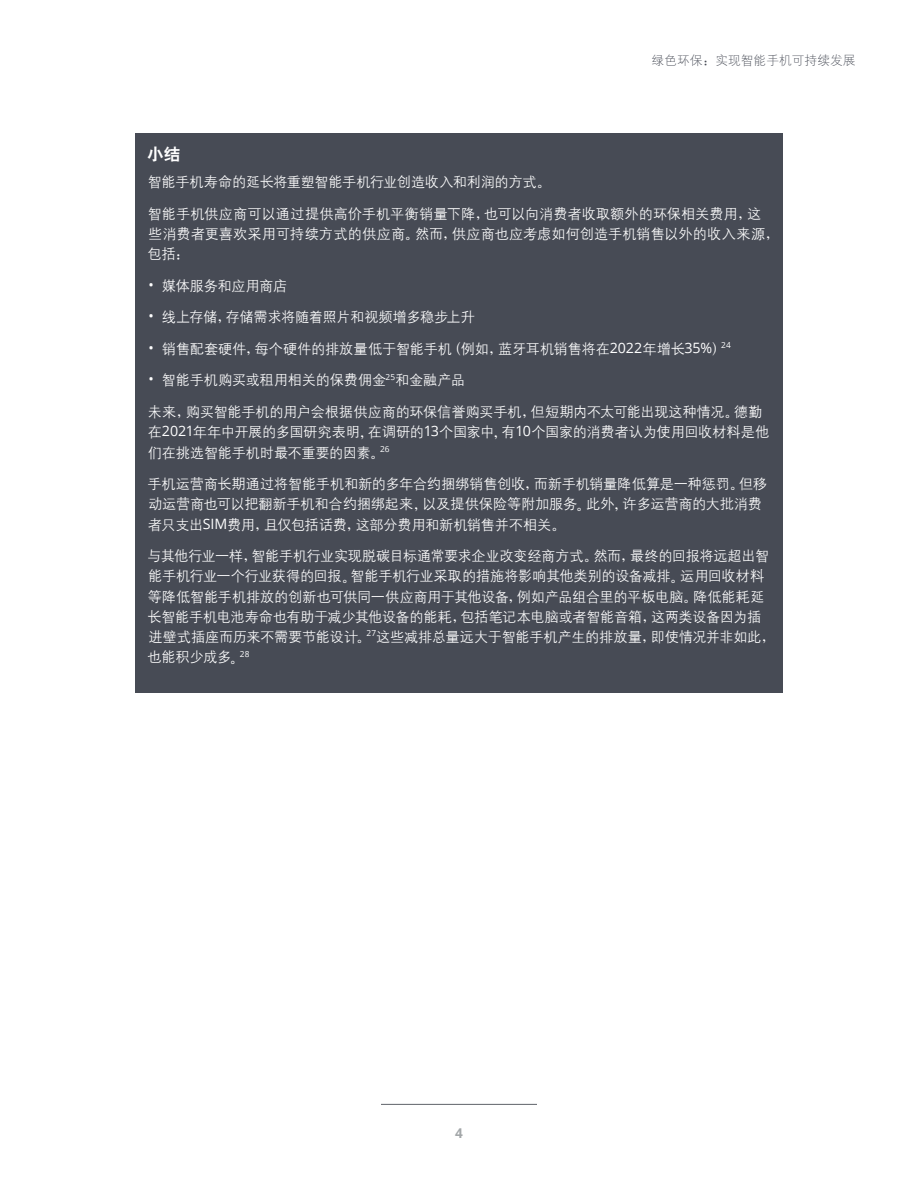
<style>
.page{position:relative;width:918px;height:1188px;background:#fff}
.page>*{position:absolute;margin:0;border:0;box-sizing:border-box;transform-origin:0 0}
.t1{font:16.5px "H Yb 2 gj";color:#fff}
.t2{font:14.25px/20.2px "H Yg 2 gj";letter-spacing:-.02em;color:#fff}
.t3{font:700 13.5px "Open Sans";color:#a3a7a9}
.t4{font:12.75px "H Yg 1 gj";color:#474b55}
.s1{font-family:"H Ya 6 gj"}
.s2{font-family:"Open Sans"}
</style>
<div class="page">
<hr style="left:381px;top:1104px;width:156px;height:1px;background:#5f6369">
<div style="left:135px;top:133px;width:648px;height:559px;background:#474b55"></div>
<p class="t4" style="left:652px;top:53px;width:206px">绿色环保<span class="s1">：</span>实现智能手机可持续发展</p>
<p class="t1" style="left:147px;top:146px;width:34px">小结</p>
<p class="t2" style="left:148px;top:172px;width:405px">智能手机寿命的延长将重塑智能手机行业创造收入和利润的方式<span class="s1">。</span></p>
<p class="t2" style="left:147px;top:203px;width:633px">智能手机供应商可以通过提供高价手机平衡销量下降<span class="s1">，</span>也可以向消费者收取额外的环保相关费用<span class="s1">，</span>这<br>些消费者更喜欢采用可持续方式的供应商<span class="s1">。</span>然而<span class="s1">，</span>供应商也应考虑如何创造手机销售以外的收入来源<span class="s1">，</span>包括<span class="s1">：</span></p>
<p class="t2" style="left:148px;top:275px;width:140px"><span class="s2">•</span> 媒体服务和应用商店</p>
<p class="t2" style="left:148px;top:307px;width:328px"><span class="s2">•</span> 线上存储<span class="s1">，</span>存储需求将随着照片和视频增多稳步上升</p>
<p class="t2" style="left:148px;top:338px;width:584px"><span class="s2">•</span> 销售配套硬件<span class="s1">，</span>每个硬件的排放量低于智能手机<span class="s1">（</span>例如<span class="s1">，</span>蓝牙耳机销售将在<span class="s2">2022</span>年增长<span class="s2">35%</span><span class="s1">）</span><sup>24</sup></p>
<p class="t2" style="left:148px;top:370px;width:318px"><span class="s2">•</span> 智能手机购买或租用相关的保费佣金<sup>25</sup>和金融产品</p>
<p class="t2" style="left:148px;top:402px;width:623px">未来<span class="s1">，</span>购买智能手机的用户会根据供应商的环保信誉购买手机<span class="s1">，</span>但短期内不太可能出现这种情况<span class="s1">。</span>德勤在<span class="s2">2021</span>年年中开展的多国研究表明<span class="s1">，</span>在调研的<span class="s2">13</span>个国家中<span class="s1">，</span>有<span class="s2">10</span>个国家的消费者认为使用回收材料是他们在挑选智能手机时最不重要的因素<span class="s1">。</span><sup>26</sup></p>
<p class="t2" style="left:148px;top:474px;width:621px">手机运营商长期通过将智能手机和新的多年合约捆绑销售创收<span class="s1">，</span>而新手机销量降低算是一种惩罚<span class="s1">。</span>但移动运营商也可以把翻新手机和合约捆绑起来<span class="s1">，</span>以及提供保险等附加服务<span class="s1">。</span>此外<span class="s1">，</span>许多运营商的大批消费者只支出<span class="s2">SIM</span>费用<span class="s1">，</span>且仅包括话费<span class="s1">，</span>这部分费用和新机销售并不相关<span class="s1">。</span></p>
<p class="t2" style="left:147px;top:546px;width:630px">与其他行业一样<span class="s1">，</span>智能手机行业实现脱碳目标通常要求企业改变经商方式<span class="s1">。</span>然而<span class="s1">，</span>最终的回报将远超出智能手机行业一个行业获得的回报<span class="s1">。</span>智能手机行业采取的措施将影响其他类别的设备减排<span class="s1">。</span>运用回收材料等降低智能手机排放的创新也可供同一供应商用于其他设备<span class="s1">，</span>例如产品组合里的平板电脑<span class="s1">。</span>降低能耗延长智能手机电池寿命也有助于减少其他设备的能耗<span class="s1">，</span>包括笔记本电脑或者智能音箱<span class="s1">，</span>这两类设备因为插进壁式插座而历来不需要节能设计<span class="s1">。</span><sup>27</sup>这些减排总量远大于智能手机产生的排放量<span class="s1">，</span>即使情况并非如此<span class="s1">，</span>也能积少成多<span class="s1">。</span><sup>28</sup></p>
<p class="t3" style="left:455px;top:1123px;width:9px">4</p>
</div>
